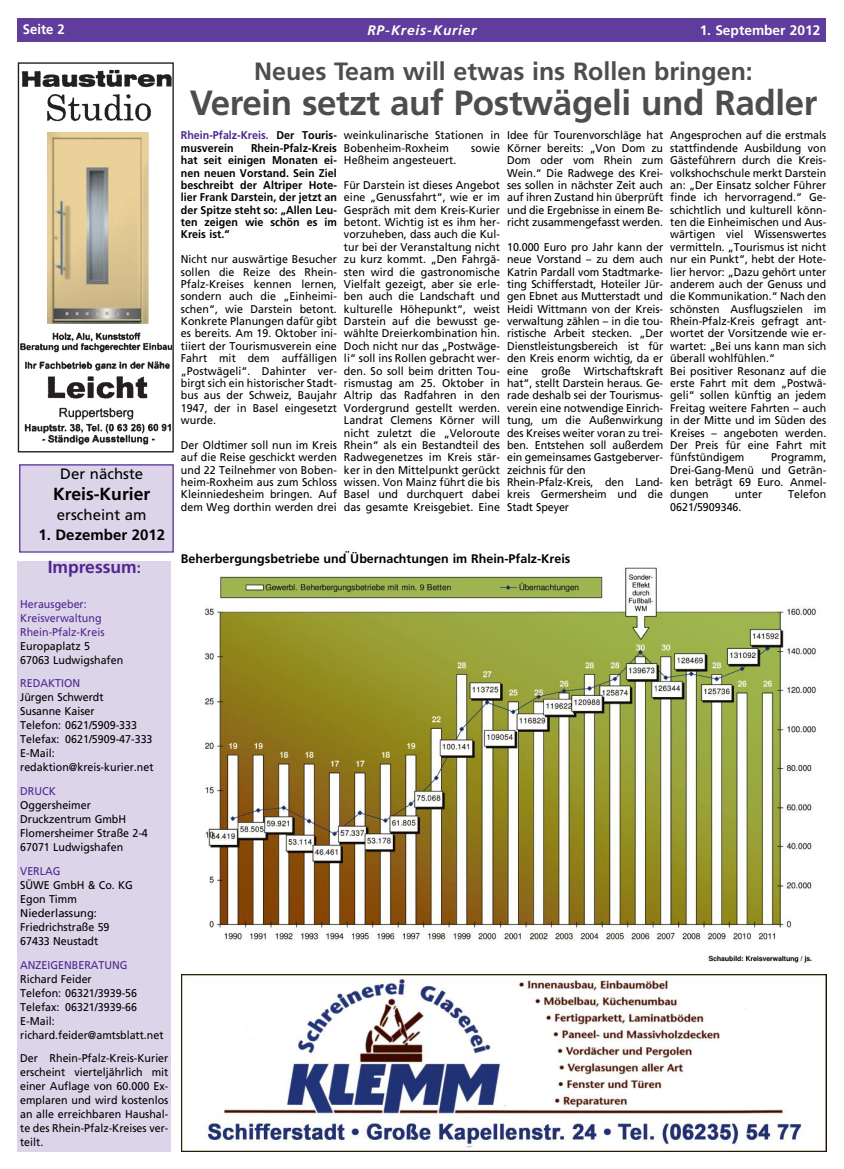
<style>
.page{position:relative;width:844px;height:1169px;background:#fff}
.page>*{position:absolute;margin:0;border:0;box-sizing:border-box;transform-origin:0 0}
.t1{font:700 35px "Frutiger";letter-spacing:-.01em;color:#4d4d4d}
.t2{font:700 25px "Frutiger";color:#4d4d4d}
.t3{font:700 17.5px "Frutiger";color:#000}
.t4{font:700 17.5px "Frutiger";color:#4e2791}
.t5{font:15px "Frutiger";color:#000}
.t6{font:700 15px "Frutiger";color:#000}
.t7{font:italic 700 13.75px "Frutiger";letter-spacing:.055em;color:#fff}
.t8{font:700 13.75px "Frutiger";color:#fff}
.t9{font:700 13.75px "Frutiger";color:#fff;scale:.95 1}
.t10{font:700 12.5px "Frutiger";color:#000}
.t11{font:11.25px/12.4px "Frutiger";color:#000;scale:.95 1}
.t12{font:700 11.25px/12.4px "Frutiger";letter-spacing:.005em;color:#000;scale:.95 1}
.t13{font:11.25px/14px "Frutiger";color:#4e2791;scale:.95 1}
.s1{font-size:15px}
.s2{color:#4e2791}
</style>
<div class="page">
<div style="left:18px;top:18px;width:808px;height:24px;background:#5f3d9c"></div>
<div style="left:18px;top:561px;width:153px;height:590px;background:#dcd4e9"></div>
<img style="left:204px;top:550px;width:612px;height:413px">
<img style="left:21px;top:69px;width:151px;height:376px">
<div style="left:18px;top:63px;width:156px;height:389px;border:1px solid #231f20"></div>
<img style="left:48px;top:132px;width:101px;height:191px">
<img style="left:181px;top:974px;width:645px;height:177px">
<div style="left:181px;top:553px;width:420px;height:16px;background:#fff"></div>
<div style="left:20px;top:465px;width:152px;height:86px;background:#dcd4e9"></div>
<div style="left:19px;top:464px;width:155px;height:88px;border:1px solid #4e2791"></div>
<p class="t9" style="left:23px;top:23px;width:45px">Seite 2</p>
<p class="t7" style="left:367px;top:24px;width:111px">RP-Kreis-Kurier</p>
<p class="t8" style="left:700px;top:24px;width:122px">1. September 2012</p>
<h3 class="t5" style="left:60px;top:467px;width:84px">Der nächste</h3>
<h3 class="t3" style="left:53px;top:487px;width:98px">Kreis-Kurier</h3>
<h3 class="t5" style="left:57px;top:509px;width:91px">erscheint am</h3>
<h3 class="t6" style="left:38px;top:529px;width:128px">1. Dezember 2012</h3>
<h3 class="t4" style="left:48px;top:559px;width:95px">Impressum<span class="s1">:</span></h3>
<p class="t13" style="left:20px;top:598px;width:90px">Herausgeber:<br>Kreisverwaltung<br>Rhein-Pfalz-Kreis</p>
<p class="t11" style="left:20px;top:640px;width:110px;line-height:14px">Europaplatz 5<br>67063 Ludwigshafen</p>
<p class="t13" style="left:20px;top:677px;width:65px">REDAKTION</p>
<p class="t11" style="left:20px;top:691px;width:142px;line-height:14px">Jürgen Schwerdt<br>Susanne Kaiser<br>Telefon: 0621/5909-333<br>Telefax: 0621/5909-47-333<br>E-Mail: redaktion@kreis-kurier.net</p>
<p class="t13" style="left:20px;top:785px;width:39px">DRUCK</p>
<p class="t11" style="left:20px;top:799px;width:136px;line-height:14px">Oggersheimer<br>Druckzentrum GmbH<br>Flomersheimer Straße 2-4<br>67071 Ludwigshafen</p>
<p class="t13" style="left:20px;top:865px;width:44px">VERLAG</p>
<p class="t11" style="left:20px;top:879px;width:120px;line-height:14px">SÜWE GmbH &amp; Co. KG<br>Egon Timm<br>Niederlassung:<br>Friedrichstraße 59<br>67433 Neustadt</p>
<p class="t13" style="left:20px;top:958px;width:115px">ANZEIGENBERATUNG</p>
<p class="t11" style="left:20px;top:972px;width:152px;line-height:14px">Richard Feider<br>Telefon: 06321/3939-56<br>Telefax: 06321/3939-66<br>E-Mail: richard.feider@amtsblatt.net</p>
<p class="t11" style="left:20px;top:1052px;width:158px;line-height:14px;text-align:justify">Der Rhein-Pfalz-Kreis-Kurier erscheint vierteljährlich mit einer Auflage von 60.000 Ex&shy;emplaren und wird kostenlos an alle erreichbaren Haushal&shy;te des Rhein-Pfalz-Kreises ver&shy;teilt.</p>
<h2 class="t2" style="left:254px;top:62px;width:500px">Neues Team will etwas ins Rollen bringen:</h2>
<h1 class="t1" style="left:190px;top:88px;width:629px">Verein setzt auf Postwägeli und Radler</h1>
<p class="t11" style="left:670px;top:130px;width:166px">Angesprochen auf die erstmals stattfindende Ausbildung von<br>Gästeführern durch die Kreis&shy;volkshochschule merkt Darstein an: „Der Einsatz solcher Führer finde ich hervorragend.“ Ge&shy;schichtlich und kulturell könn&shy;ten die Einheimischen und Aus&shy;wärtigen viel Wissenswertes vermitteln. „Tourismus ist nicht nur ein Punkt“, hebt der Hote&shy;lier hervor: „Dazu gehört unter anderem auch der Genuss und die Kommunikation.“ Nach den schönsten Ausflugszielen im<br>Rhein-Pfalz-Kreis gefragt ant&shy;wortet der Vorsitzende wie er&shy;wartet: „Bei uns kann man sich überall wohlfühlen.“<br>Bei positiver Resonanz auf die erste Fahrt mit dem „Postwä&shy;geli“ sollen künftig an jedem<br>Freitag weitere Fahrten – auch in der Mitte und im Süden des<br>Kreises – angeboten werden.<br>Der Preis für eine Fahrt mit fünfstündigem</p>
<p class="t12" style="left:181px;top:130px;width:166px"><span class="s2">Rhein-Pfalz-Kreis.</span> Der Touris&shy;musverein</p>
<p class="t11" style="left:507px;top:130px;width:166px;text-align:justify">Idee für Tourenvorschläge hat Körner bereits: „Von Dom zu Dom oder vom Rhein zum Wein.“ Die Radwege des Krei&shy;ses sollen in nächster Zeit auch auf ihren Zustand hin überprüft und die Ergebnisse in einem Be&shy;richt zusammengefasst werden.</p>
<p class="t11" style="left:507px;top:242px;width:166px">10.000 Euro pro Jahr kann der neue Vorstand – zu dem auch<br>Katrin Pardall vom Stadtmarke&shy;ting Schifferstadt, Hoteiler Jür&shy;gen Ebnet aus Mutterstadt und<br>Heidi Wittmann von der Kreis&shy;verwaltung zählen – in die tou&shy;ristische Arbeit stecken. „Der<br>Dienstleistungsbereich ist für den Kreis enorm wichtig, da er eine große Wirtschaftskraft hat“, stellt Darstein heraus. Ge&shy;rade deshalb sei der Tourismus&shy;verein eine notwendige Einrich&shy;tung, um die Außenwirkung des Kreises weiter voran zu trei&shy;ben. Entstehen soll außerdem ein gemeinsames Gastgeberver&shy;zeichnis für den<br>Rhein-Pfalz-Kreis, den Land&shy;kreis Germersheim und die<br>Stadt Speyer</p>
<p class="t11" style="left:344px;top:130px;width:166px">weinkulinarische Stationen in<br>Bobenheim-Roxheim</p>
<p class="t12" style="left:181px;top:143px;width:166px;text-align:justify;text-indent:70px">Rhein-Pfalz-Kreis hat seit einigen Monaten ei&shy;nen neuen Vorstand. Sein Ziel beschreibt der Altriper Hote&shy;lier Frank Darstein, der jetzt an der Spitze steht so: „Allen Leu&shy;ten zeigen wie schön es im Kreis ist.“</p>
<p class="t11" style="left:181px;top:254px;width:166px;text-align:justify">Nicht nur auswärtige Besucher sollen die Reize des Rhein-Pfalz-Kreises kennen lernen, sondern auch die „Einheimi&shy;schen“, wie Darstein betont.<br>Konkrete Planungen dafür gibt es bereits. Am 19. Oktober ini&shy;tiiert der Tourismusverein eine Fahrt mit dem auffälligen „Postwägeli“. Dahinter ver&shy;birgt sich ein historischer Stadt&shy;bus aus der Schweiz, Baujahr 1947, der in Basel eingesetzt wurde.</p>
<p class="t11" style="left:181px;top:440px;width:166px;text-align:justify">Der Oldtimer soll nun im Kreis auf die Reise geschickt werden und 22 Teilnehmer von Boben&shy;heim-Roxheim aus zum Schloss Kleinniedesheim bringen. Auf dem Weg dorthin werden drei</p>
<p class="t11" style="left:471px;top:143px;width:32px">sowie</p>
<p class="t11" style="left:344px;top:149px;width:166px;line-height:24.8px">Heßheim angesteuert.<br>Für Darstein ist dieses Angebot</p>
<p class="t11" style="left:344px;top:192px;width:166px;text-align:justify">eine „Genussfahrt“, wie er im Gespräch mit dem Kreis-Kurier betont. Wichtig ist es ihm her&shy;vorzuheben, dass auch die Kul&shy;tur bei der Veranstaltung nicht zu kurz kommt. „Den Fahrgä&shy;sten wird die gastronomische Vielfalt gezeigt, aber sie erle&shy;ben auch die Landschaft und kulturelle Höhepunkt“, weist Darstein auf die bewusst ge&shy;wählte Dreierkombination hin.<br>Doch nicht nur das „Postwäge&shy;li“ soll ins Rollen gebracht wer&shy;den. So soll beim dritten Tou&shy;rismustag am 25. Oktober in Altrip das Radfahren in den Vordergrund gestellt werden.<br>Landrat Clemens Körner will nicht zuletzt die „Veloroute Rhein“ als ein Bestandteil des Radwegenetzes im Kreis stär&shy;ker in den Mittelpunkt gerückt wissen. Von Mainz führt die bis Basel und durchquert dabei das gesamte Kreisgebiet. Eine</p>
<p class="t11" style="left:670px;top:452px;width:166px;text-align:justify;text-indent:101px">Programm, Drei-Gang-Menü und Geträn&shy;ken beträgt 69 Euro. Anmel&shy;dungen</p>
<p class="t11" style="left:735px;top:489px;width:30px">unter</p>
<p class="t11" style="left:788px;top:489px;width:42px">Telefon</p>
<p class="t11" style="left:670px;top:501px;width:77px">0621/5909346.</p>
<p class="t10" style="left:181px;top:553px;width:391px">Beherbergungsbetriebe und Übernachtungen im Rhein-Pfalz-Kreis</p>
</div>
